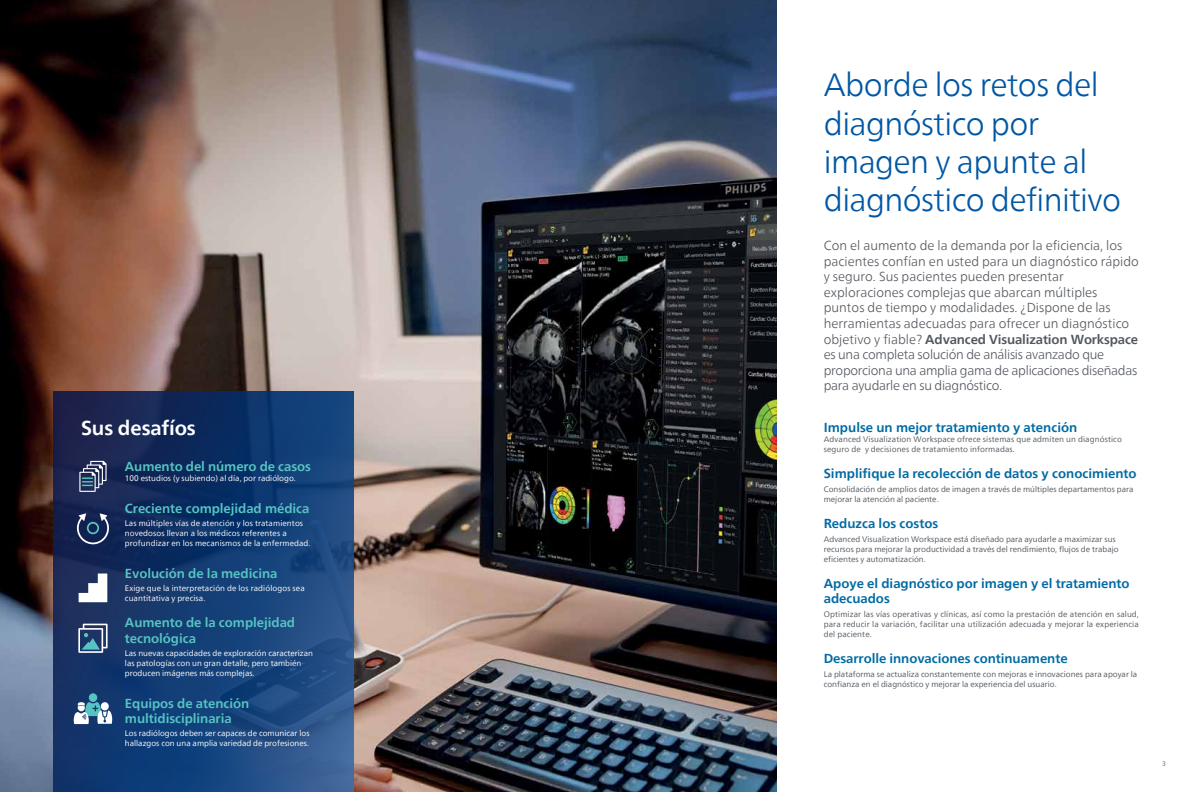
<style>
.page{position:relative;width:1191px;height:792px;background:#fff}
.page>*{position:absolute;margin:0;border:0;box-sizing:border-box;transform-origin:0 0}
.t1{font:300 32px/38.4px "Neue Frutiger World";letter-spacing:-.02em;color:#0057a5}
.t2{font:700 20px "Neue Frutiger World";letter-spacing:-.01em;color:#fff}
.t3{font:300 13px/15.6px "Neue Frutiger World";color:#53585f}
.t4{font:700 13px/15.6px "Neue Frutiger World";color:#006ba4}
.t5{font:700 13px/15.6px "Neue Frutiger World";letter-spacing:-.005em;color:#56c4c2}
.t6{font:8px/10px "Neue Frutiger World";color:#53585f}
.t7{font:8px/10px "Neue Frutiger World";color:#fff}
.t8{font:6.5px "Neue Frutiger World";color:#53585f}
.s1{font-weight:700}
</style>
<div class="page">
<img style="left:0;top:0;width:776px;height:792px">
<svg style="left:54px;top:391px;width:299px;height:401px;background:#163a6f"></svg>
<svg style="left:78px;top:624px;width:30px;height:29px"></svg>
<svg style="left:79px;top:461px;width:28px;height:31px"></svg>
<svg style="left:77px;top:513px;width:32px;height:31px"></svg>
<svg style="left:79px;top:574px;width:28px;height:28px"></svg>
<div style="left:89px;top:693px;width:8px;height:9px;background:#56c4c2;border-radius:50%"></div>
<svg style="left:74px;top:702px;width:38px;height:22px"></svg>
<h2 class="t2" style="left:81px;top:410px;width:116px">Sus desafíos</h2>
<h3 class="t5" style="left:125px;top:458px;width:187px">Aumento del número de casos</h3>
<p class="t7" style="left:125px;top:473px;width:172px">100 estudios (y subiendo) al día, por radiólogo.</p>
<h3 class="t5" style="left:125px;top:500px;width:186px">Creciente complejidad médica</h3>
<p class="t7" style="left:125px;top:518px;width:187px">Las múltiples vías de atención y los tratamientos novedosos llevan a los médicos referentes a profundizar en los mecanismos de la enfermedad.</p>
<h3 class="t5" style="left:125px;top:565px;width:154px">Evolución de la medicina</h3>
<p class="t7" style="left:125px;top:583px;width:181px">Exige que la interpretación de los radiólogos sea cuantitativa y precisa.</p>
<h3 class="t5" style="left:125px;top:614px;width:172px">Aumento de la complejidad tecnológica</h3>
<p class="t7" style="left:125px;top:648px;width:190px">Las nuevas capacidades de exploración caracterizan las patologías con un gran detalle, pero también producen imágenes más complejas.</p>
<h3 class="t5" style="left:125px;top:695px;width:126px">Equipos de atención multidisciplinaria</h3>
<p class="t7" style="left:125px;top:729px;width:186px">Los radiólogos deben ser capaces de comunicar los hallazgos con una amplia variedad de profesiones.</p>
<h1 class="t1" style="left:823px;top:66px;width:299px">Aborde los retos del diagnóstico por imagen y apunte al diagnóstico definitivo</h1>
<p class="t3" style="left:823px;top:238px;width:316px">Con el aumento de la demanda por la eficiencia, los pacientes confían en usted para un diagnóstico rápido y seguro. Sus pacientes pueden presentar exploraciones complejas que abarcan múltiples puntos de tiempo y modalidades. ¿Dispone de las herramientas adecuadas para ofrecer un diagnóstico objetivo y fiable? <span class="s1">Advanced Visualization Workspace </span>es una completa solución de análisis avanzado que proporciona una amplia gama de aplicaciones diseñadas para ayudarle en su diagnóstico.</p>
<h3 class="t4" style="left:823px;top:419px;width:255px">Impulse un mejor tratamiento y atención</h3>
<p class="t6" style="left:823px;top:434px;width:299px">Advanced Visualization Workspace ofrece sistemas que admiten un diagnóstico seguro de y decisiones de tratamiento informadas.</p>
<h3 class="t4" style="left:823px;top:465px;width:314px">Simplifique la recolección de datos y conocimiento</h3>
<p class="t6" style="left:823px;top:484px;width:311px">Consolidación de amplios datos de imagen a través de múltiples departamentos para mejorar la atención al paciente.</p>
<h3 class="t4" style="left:823px;top:515px;width:116px">Reduzca los costos</h3>
<p class="t6" style="left:823px;top:534px;width:296px">Advanced Visualization Workspace está diseñado para ayudarle a maximizar sus recursos para mejorar la productividad a través del rendimiento, flujos de trabajo eficientes y automatización.</p>
<h3 class="t4" style="left:823px;top:575px;width:307px">Apoye el diagnóstico por imagen y el tratamiento adecuados</h3>
<p class="t6" style="left:823px;top:610px;width:316px;text-align:justify">Optimizar las vías operativas y clínicas, así como la prestación de atención en salud, para reducir la variación, facilitar una utilización adecuada y mejorar la experiencia del paciente.</p>
<h3 class="t4" style="left:823px;top:651px;width:245px">Desarrolle innovaciones continuamente</h3>
<p class="t6" style="left:823px;top:670px;width:315px">La plataforma se actualiza constantemente con mejoras e innovaciones para apoyar la confianza en el diagnóstico y mejorar la experiencia del usuario.</p>
<p class="t8" style="left:1162px;top:759px;width:5px">3</p>
</div>
